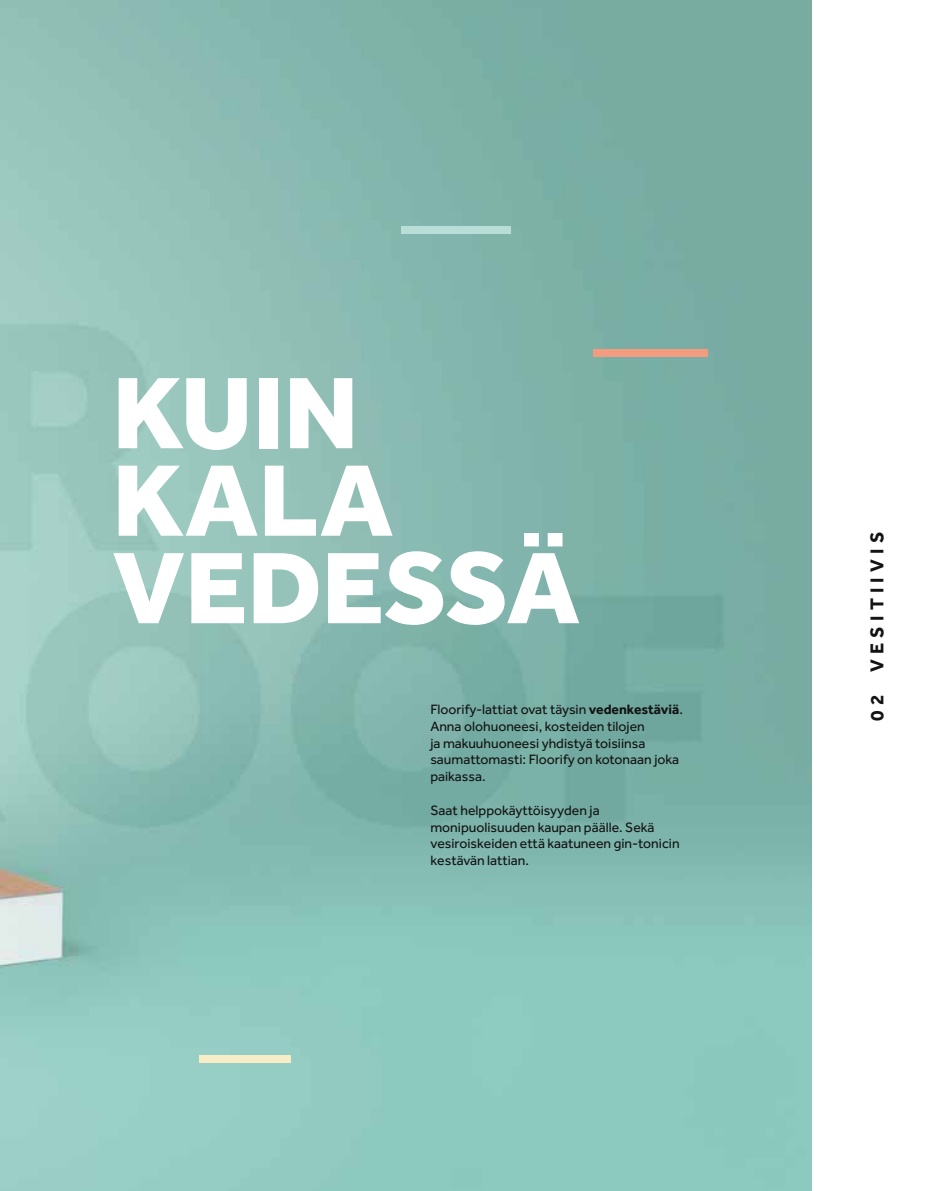
<style>
.page{position:relative;width:943px;height:1191px;background:#fff}
.page>*{position:absolute;margin:0;border:0;box-sizing:border-box;transform-origin:0 0}
.t1{font:800 105px/87.5px "Effra";color:#fff}
.t2{font:700 19.25px "Effra";letter-spacing:.27em;color:#131313}
.t3{font:14px/16.8px "Effra";color:#131313}
.s1{font-weight:700}
</style>
<div class="page">
<img style="left:0;top:0;width:811px;height:1191px">
<div style="left:401px;top:226px;width:109px;height:7px;background:#b8ded7"></div>
<div style="left:200px;top:1055px;width:91px;height:7px;background:#f7eec8"></div>
<div style="left:594px;top:349px;width:114px;height:7px;background:#f49c7f"></div>
<h1 class="t1" style="left:112px;top:366px;width:469px">KUIN<br>KALA<br>VEDESSÄ</h1>
<p class="t3" style="left:430px;top:700px;width:254px">Floorify-lattiat ovat täysin <span class="s1">vedenkestäviä</span>.<br>Anna olohuoneesi, kosteiden tilojen<br>ja makuuhuoneesi yhdistyä toisiinsa saumattomasti: Floorify on kotonaan joka paikassa.</p>
<p class="t3" style="left:430px;top:801px;width:251px">Saat helppokäyttöisyyden ja monipuolisuuden kaupan päälle. Sekä vesiroiskeiden että kaatuneen gin-tonicin kestävän lattian.</p>
<h2 class="t2" style="left:865px;top:720px;width:190px;rotate:-90deg">02 VESITIIVIS</h2>
</div>
